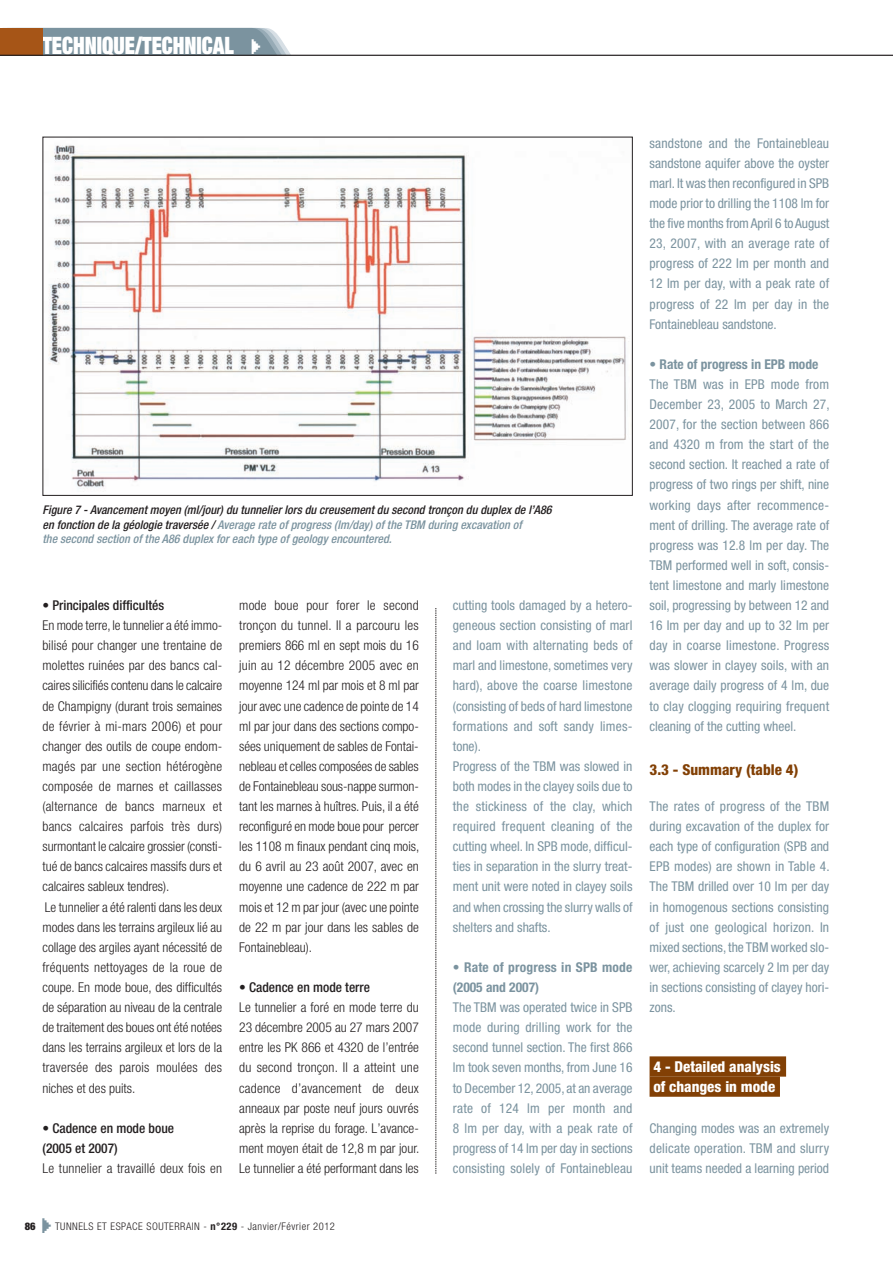
<style>
.page{position:relative;width:893px;height:1263px;background:#fff}
.page>*{position:absolute;margin:0;border:0;box-sizing:border-box;transform-origin:0 0}
.t1{font:900 expanded 24px "Helvetica Neue";color:#fff;scale:.85 1}
.t2{font:800 condensed 15px/20.1px "Helvetica Neue";color:#fff}
.t3{font:800 condensed 15px "Helvetica Neue";color:#824005}
.t4{font:condensed 13.5px/20.1px "Helvetica Neue";color:#7b939f;text-align:justify}
.t5{font:300 condensed 13.5px/20.1px "Helvetica Neue";color:#231f20;text-align:justify}
.t6{font:500 condensed 13.5px/20.1px "Helvetica Neue";color:#231f20}
.t7{font:700 condensed 13.5px/20.1px "Helvetica Neue";color:#7b939f}
.t8{font:italic 500 condensed 12px/14.4px "Helvetica Neue";letter-spacing:.005em;color:#231f20}
.t9{font:300 condensed 10.5px "Helvetica Neue";letter-spacing:.05em;color:#231f20}
.s1{font-family:"Icon Bit One";font-weight:400;font-stretch:normal;font-size:21px}
.s2{color:#7b939f}
.s3{font-size:18px;color:#824005}
.s4{font-weight:900}
.s5{font-family:"Icon Bit One";font-weight:400;font-stretch:normal;font-size:21px;color:#7b939f}
.s6{font-weight:700}
</style>
<div class="page">
<svg style="left:436px;top:608px;width:1px;height:566px"></svg>
<div style="left:650px;top:1056px;width:136px;height:21px;background:#824005"></div>
<div style="left:650px;top:1076px;width:130px;height:21px;background:#824005"></div>
<svg style="left:43px;top:28px;width:248px;height:27px;background:#8298a3"></svg>
<div style="left:0;top:28px;width:43px;height:27px;background:#a65517"></div>
<hr style="left:0;top:55px;width:893px;height:1px;background:#231f20">
<img style="left:49px;top:145px;width:580px;height:344px">
<h1 class="t1" style="left:43px;top:37px;width:260px">TECHNIQUE/TECHNICAL <span class="s1">M</span></h1>
<p class="t8" style="left:43px;top:504px;width:513px">Figure 7 - Avancement moyen (ml/jour) du tunnelierlors du creusement du second tronçon du duplex de l’A86 en fonction de la géologie traversée / <span class="s2">Average rate of progress (lm/day) of the TBM during excavation of<br>the second section of the A86 duplex foreach type of geology encountered.</span></p>
<p class="t6" style="left:43px;top:596px;width:123px">• Principales difficultés</p>
<p class="t5" style="left:43px;top:616px;width:181px;text-align:left">En mode terre, le tunnelier a été immo&shy;bilisé pour changer une trentaine de molettes ruinées par des bancs cal&shy;caires silicifiés contenu dans le calcaire de Champigny (durant trois semaines de février à mi-mars 2006) et pour changer des outils de coupe endom&shy;magés par une section hétérogène composée de marnes et caillasses (alternance de bancs marneux et bancs calcaires parfois très durs) surmontant le calcaire grossier (consti&shy;tué de bancs calcaires massifs durs et calcaires sableux tendres).<br>Le tunnelier a été ralenti dans les deux modes dans les terrains argileux lié au collage des argiles ayant nécessité de fréquents nettoyages de la roue de coupe. En mode boue, des difficultés de séparation au niveau de la centrale de traitement des boues ont été notées dans les terrains argileux et lors de la traversée des parois moulées des niches et des puits.</p>
<p class="t6" style="left:43px;top:1119px;width:133px">• Cadence en mode boue (2005 et 2007)</p>
<p class="t5" style="left:43px;top:1159px;width:181px">Le tunnelier a travaillé deux fois en</p>
<p class="t5" style="left:239px;top:596px;width:182px">mode boue pour forer le second tronçon du tunnel. Il a parcouru les premiers 866 ml en sept mois du 16 juin au 12 décembre 2005 avec en moyenne 124 ml par mois et 8 ml par jour avec une cadence de pointe de 14 ml par jour dans des sections compo&shy;sées uniquement de sables de Fontai&shy;nebleau et celles composées de sables de Fontainebleau sous-nappe surmon&shy;tant les marnes à huîtres. Puis, il a été reconfiguré en mode boue pour percer les 1108 m finaux pendant cinq mois, du 6 avril au 23 août 2007, avec en moyenne une cadence de 222 m par mois et 12 m par jour (avec une pointe de 22 m par jour dans les sables de Fontainebleau).</p>
<p class="t6" style="left:239px;top:978px;width:132px">• Cadence en mode terre</p>
<p class="t5" style="left:239px;top:998px;width:182px">Le tunnelier a foré en mode terre du 23 décembre 2005 au 27 mars 2007 entre les PK 866 et 4320 de l’entrée du second tronçon. Il a atteint une cadence d’avancement de deux anneaux par poste neuf jours ouvrés après la reprise du forage. L’avance&shy;ment moyen était de 12,8 m par jour.<br>Le tunnelier a été performant dans les</p>
<p class="t4" style="left:453px;top:596px;width:181px;text-align:left">cutting tools damaged by a hetero&shy;geneous section consisting of marl and loam with alternating beds of marl and limestone, sometimes very hard), above the coarse limestone (consisting of beds of hard limestone formations and soft sandy limes&shy;tone).<br>Progress of the TBM was slowed in both modes in the clayey soils due to the stickiness of the clay, which required frequent cleaning of the cutting wheel. In SPB mode, difficul&shy;ties in separation in the slurry treat&shy;ment unit were noted in clayey soils and when crossing the slurry walls of shelters and shafts.</p>
<p class="t7" style="left:453px;top:958px;width:181px">• Rate of progress in SPB mode (2005 and 2007)</p>
<p class="t4" style="left:453px;top:998px;width:181px">The TBM was operated twice in SPB mode during drilling work for the second tunnel section. The first 866 lm took seven months, from June 16 to December 12, 2005, at an average rate of 124 lm per month and 8 lm per day, with a peak rate of progress of 14 lm per day in sections consisting solely of Fontainebleau</p>
<p class="t4" style="left:650px;top:134px;width:181px">sandstone and the Fontainebleau sandstone aquifer above the oyster marl. It was then reconfigured in SPB mode prior to drilling the 1108 lm for the five months from April 6 to August 23, 2007, with an average rate of progress of 222 lm per month and 12 lm per day, with a peak rate of progress of 22 lm per day in the Fontainebleau sandstone.</p>
<p class="t7" style="left:650px;top:355px;width:170px">• Rate of progress in EPB mode</p>
<p class="t4" style="left:650px;top:375px;width:182px">The TBM was in EPB mode from December 23, 2005 to March 27, 2007, for the section between 866 and 4320 m from the start of the second section. It reached a rate of progress of two rings per shift, nine working days after recommence&shy;ment of drilling. The average rate of progress was 12.8 lm per day. The TBM performed well in soft, consis&shy;tent limestone and marly limestone soil, progressing by between 12 and 16 lm per day and up to 32 lm per day in coarse limestone. Progress was slower in clayey soils, with an average daily progress of 4 lm, due to clay clogging requiring frequent cleaning of the cutting wheel.</p>
<p class="t3" style="left:650px;top:765px;width:150px">3.3 - Summary (table 4)</p>
<p class="t4" style="left:650px;top:797px;width:182px">The rates of progress of the TBM during excavation of the duplex for each type of configuration (SPB and EPB modes) are shown in Table 4.<br>The TBM drilled over 10 lm per day in homogenous sections consisting of just one geological horizon. In mixed sections, the TBM worked slo&shy;wer, achieving scarcely 2 lm per day in sections consisting of clayey hori&shy;zons.</p>
<p class="t2" style="left:653px;top:1058px;width:134px">4 - Detailed analysis&shy;of changes in mode<span class="s3">-</span></p>
<p class="t4" style="left:650px;top:1119px;width:181px">Changing modes was an extremely delicate operation. TBM and slurry unit teams needed a learning period</p>
<p class="t9" style="left:25px;top:1223px;width:312px"><span class="s4">86</span> <span class="s5">M</span>TUNNELS ET ESPACE SOUTERRAIN - <span class="s6">n°229</span> - Janvier/Février 2012</p>
</div>
